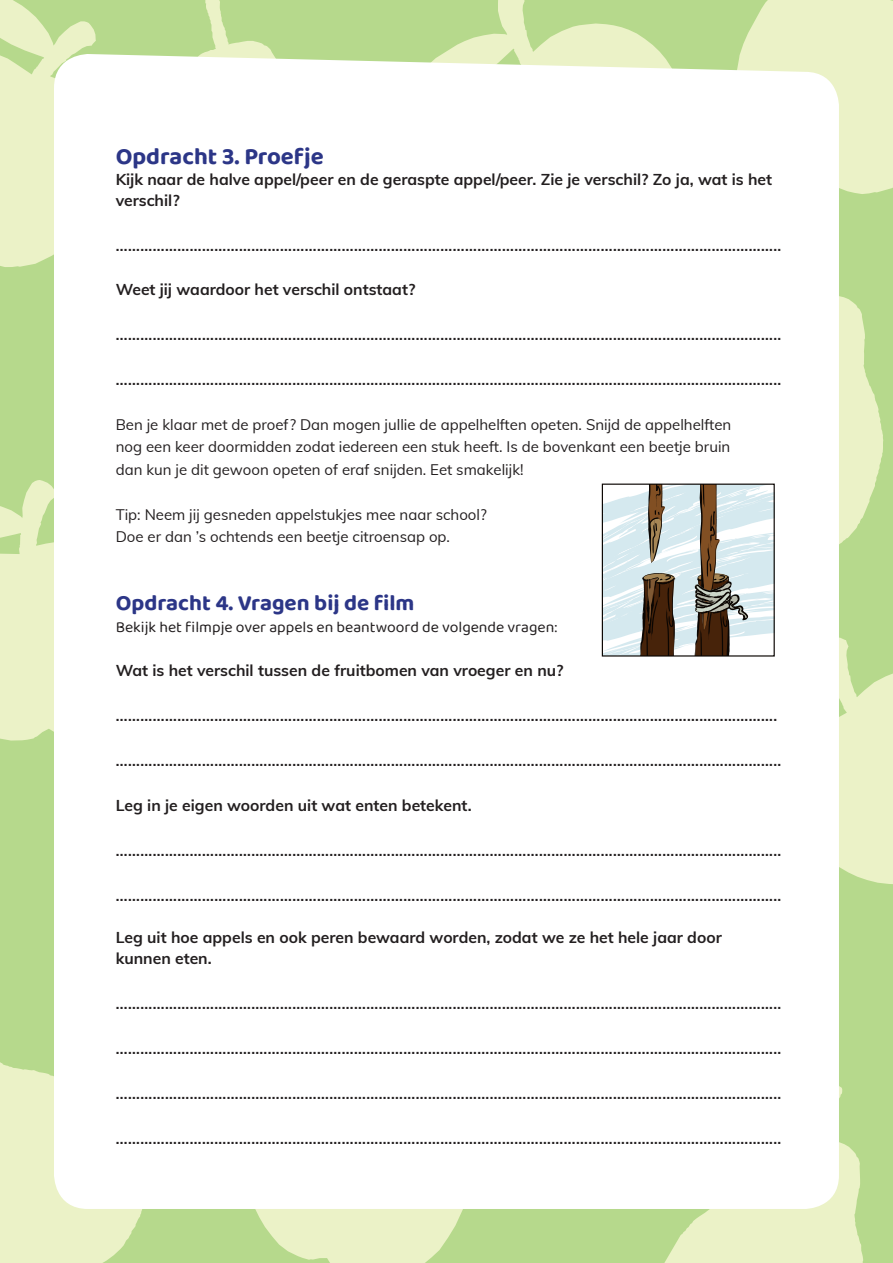
<style>
.page{position:relative;width:893px;height:1263px;background:#b6d98c}
.page>*{position:absolute;margin:0;border:0;box-sizing:border-box;transform-origin:0 0}
.t1{font:700 24px "Baloo 2";color:#2c3687}
.t2{font:700 22.5px "Baloo 2";color:#2c3687}
.t3{font:700 15.75px/21px "Muli";color:#231f20}
.t4{font:15.75px "Baloo 2";color:#231f20}
.t5{font:700 15px "Muli";color:#231f20}
.t6{font:15px/22.5px "Muli";color:#231f20;text-align:justify}
</style>
<div class="page">
<svg style="left:0;top:0;width:96px;height:267px"></svg>
<svg style="left:201px;top:0;width:72px;height:54px"></svg>
<svg style="left:443px;top:0;width:219px;height:54px"></svg>
<svg style="left:839px;top:296px;width:44px;height:188px;fill:#ebf2c7"></svg>
<svg style="left:0;top:480px;width:54px;height:260px;background:#e3eebe"></svg>
<div style="left:740px;top:0;width:153px;height:194px;background:#ebf2c7"></div>
<svg style="left:664px;top:1086px;width:199px;height:177px"></svg>
<svg style="left:255px;top:1209px;width:208px;height:54px;fill:#ebf2c7"></svg>
<svg style="left:0;top:1062px;width:142px;height:201px;background:#e6f0c2"></svg>
<div style="left:54px;top:54px;width:785px;height:1155px;background:#fff"></div>
<svg style="left:602px;top:484px;width:291px;height:400px;background:#e6eade"></svg>
<div style="left:602px;top:484px;width:173px;height:172px;border:1px solid #0b0603"></div>
<h1 class="t1" style="left:116px;top:140px;width:209px">Opdracht 3. Proefje</h1>
<p class="t3" style="left:116px;top:168px;width:658px">Kijk naar de halve appel/peer en de geraspte appel/peer. Zie je verschil? Zo ja, wat is het verschil?</p>
<p class="t5" style="left:116px;top:235px;width:667px">..................................................................................................................................................................</p>
<p class="t3" style="left:116px;top:278px;width:301px">Weet jij waardoor het verschil ontstaat?</p>
<p class="t5" style="left:116px;top:323px;width:667px">..................................................................................................................................................................</p>
<p class="t5" style="left:116px;top:368px;width:667px">..................................................................................................................................................................</p>
<p class="t6" style="left:116px;top:412px;width:617px">Ben je klaar met de proef? Dan mogen jullie de appelhelften opeten. Snijd de appelhelften nog een keer doormidden zodat iedereen een stuk heeft. Is de bovenkant een beetje bruin dan kun je dit gewoon opeten of eraf snijden. Eet smakelijk!</p>
<p class="t6" style="left:116px;top:502px;width:373px">Tip: Neem jij gesneden appelstukjes mee naar school?<br>Doe er dan ’s ochtends een beetje citroensap op.</p>
<h2 class="t2" style="left:116px;top:587px;width:300px">Opdracht 4. Vragen bij de film</h2>
<p class="t4" style="left:116px;top:616px;width:443px">Bekijk het filmpje over appels en beantwoord de volgende vragen:</p>
<p class="t3" style="left:116px;top:659px;width:449px">Wat is het verschil tussen de fruitbomen van vroeger en nu?</p>
<p class="t5" style="left:116px;top:704px;width:663px">.................................................................................................................................................................</p>
<p class="t5" style="left:116px;top:749px;width:667px">..................................................................................................................................................................</p>
<p class="t3" style="left:116px;top:794px;width:358px">Leg in je eigen woorden uit wat enten betekent.</p>
<p class="t5" style="left:116px;top:839px;width:667px">..................................................................................................................................................................</p>
<p class="t5" style="left:116px;top:884px;width:667px">..................................................................................................................................................................</p>
<p class="t3" style="left:116px;top:926px;width:608px">Leg uit hoe appels en ook peren bewaard worden, zodat we ze het hele jaar door kunnen eten.</p>
<p class="t5" style="left:116px;top:992px;width:667px">..................................................................................................................................................................</p>
<p class="t5" style="left:116px;top:1037px;width:667px">..................................................................................................................................................................</p>
<p class="t5" style="left:116px;top:1082px;width:667px">..................................................................................................................................................................</p>
<p class="t5" style="left:116px;top:1127px;width:667px">..................................................................................................................................................................</p>
</div>
